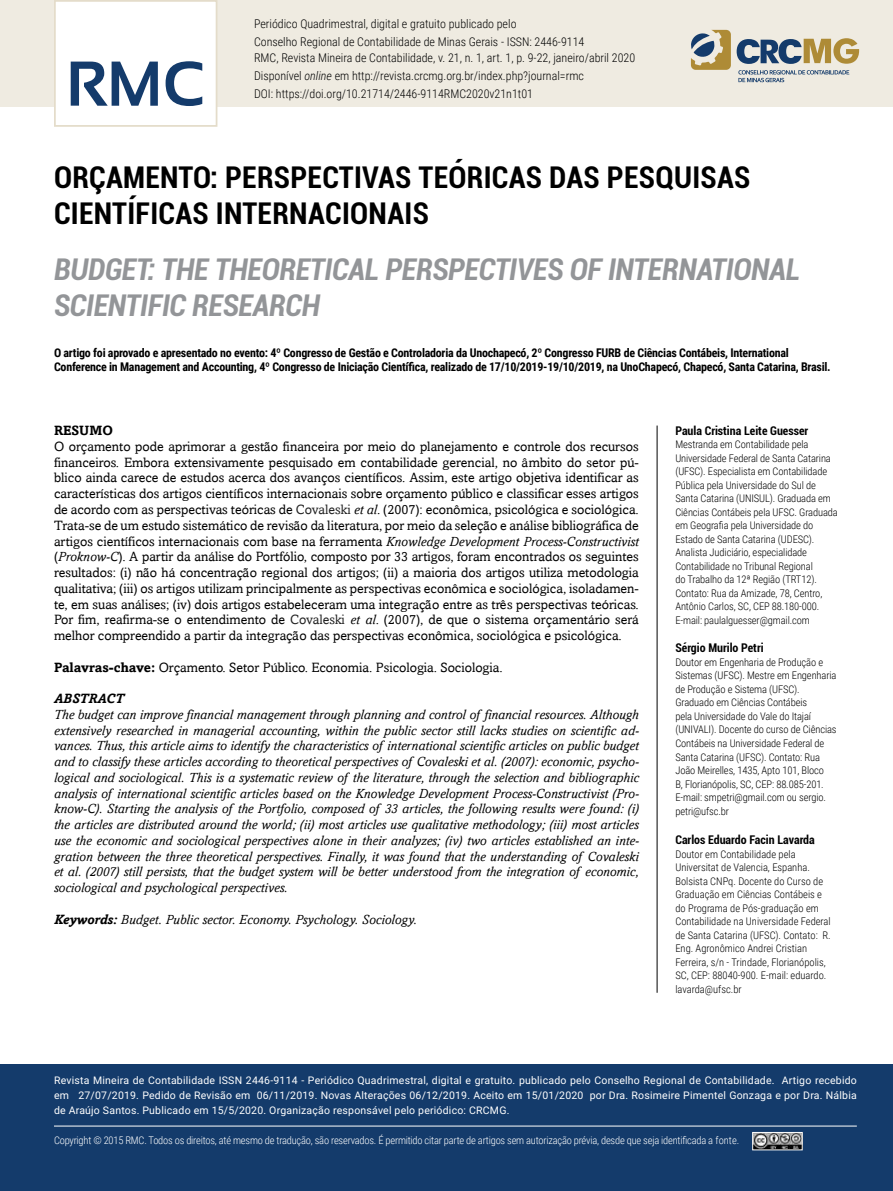
<style>
.page{position:relative;width:893px;height:1191px;background:#fff}
.page>*{position:absolute;margin:0;border:0;box-sizing:border-box;transform-origin:0 0}
.t1{font:700 63.15px "Sansation";color:#143b6b}
.t2{font:700 condensed 30px/36px "Roboto";letter-spacing:.01em;color:#000}
.t3{font:italic 700 condensed 30px/36px "Roboto";letter-spacing:-.01em;color:#939598}
.t4{font:13.5px/15.8px "Amasis";color:#000;text-align:justify}
.t5{font:italic 13.5px/15.8px "Amasis";color:#000;text-align:justify}
.t6{font:italic 700 13.5px "Amasis";color:#000}
.t7{font:700 13.5px "Amasis";color:#000}
.t8{font:300 12px/18px "Roboto Condensed";color:#000}
.t9{font:700 12px/14.4px "Roboto Condensed";letter-spacing:-.02em;color:#000}
.t10{font:700 condensed 12px "Roboto";color:#000}
.t11{font:300 10.5px/13.5px "Roboto Condensed";letter-spacing:-.01em;color:#000}
.t12{font:10.5px/15px "Roboto";letter-spacing:.02em;color:#fff;text-align:justify}
.t13{font:300 10.5px "Roboto Condensed";letter-spacing:-.02em;color:#fff}
.s1{font-style:italic}
.s2{color:#222}
.s3{font-weight:700}
</style>
<div class="page">
<div style="left:0;top:0;width:893px;height:106px;background:#efebe1"></div>
<div style="left:55px;top:1px;width:162px;height:125px;background:#fff"></div>
<div style="left:54px;top:0;width:163px;height:127px;border:2px solid #e4dcca"></div>
<div style="left:0;top:1064px;width:893px;height:127px;background:#143b6b"></div>
<svg style="left:738px;top:70px;width:111px;height:12px"></svg>
<svg style="left:691px;top:30px;width:40px;height:40px"></svg>
<svg style="left:737px;top:38px;width:122px;height:26px"></svg>
<hr style="left:54px;top:1125px;width:803px;height:1px;background:#fff">
<img style="left:754px;top:1134px;width:47px;height:14px">
<div style="left:752px;top:1132px;width:51px;height:18px;border:1px solid #fff"></div>
<hr style="left:657px;top:425px;width:1px;height:567px;background:#000">
<p class="t8" style="left:254px;top:14px;width:332px">Periódico Quadrimestral, digital e gratuito publicado pelo<br>Conselho Regional de Contabilidade de Minas Gerais - ISSN: 2446-9114</p>
<h1 class="t1" style="left:66px;top:49px;width:141px">RMC</h1>
<p class="t8" style="left:254px;top:48px;width:383px">RMC, Revista Mineira de Contabilidade, v. 21, n. 1, art. 1, p. 9-22, janeiro/abril 2020<br>Disponível <span class="s1">online</span> em http://revista.crcmg.org.br/index.php?journal=rmc<br>DOI: https://doi.org/10.21714/2446-9114RMC2020v21n1t01</p>
<h2 class="t2" style="left:54px;top:158px;width:698px">ORÇAMENTO: PERSPECTIVAS TEÓRICAS DAS PESQUISAS<br>CIENTÍFICAS INTERNACIONAIS</h2>
<h2 class="t3" style="left:54px;top:250px;width:748px">BUDGET: THE THEORETICAL PERSPECTIVES OF INTERNATIONAL<br>SCIENTIFIC RESEARCH</h2>
<p class="t9" style="left:54px;top:345px;width:778px">O artigo foi aprovado e apresentado no evento: 4º Congresso de Gestão e Controladoria da Unochapecó, 2º Congresso FURB de Ciências Contábeis, International<br>Conference in Management and Accounting, 4º Congresso de Iniciação Científica, realizado de 17/10/2019-19/10/2019, na UnoChapecó, Chapecó, Santa Catarina, Brasil.</p>
<p class="t7" style="left:54px;top:422px;width:60px">RESUMO</p>
<p class="t4" style="left:54px;top:438px;width:586px">O orçamento pode aprimorar a gestão financeira por meio do planejamento e controle dos recursos financeiros. Embora extensivamente pesquisado em contabilidade gerencial, no âmbito do setor pú&shy;blico ainda carece de estudos acerca dos avanços científicos. Assim, este artigo objetiva identificar as características dos artigos científicos internacionais sobre orçamento público e classificar esses artigos de acordo com as perspectivas teóricas de <span class="s2">Covaleski</span> <span class="s1">et al</span>. (2007): econômica, psicológica e sociológica.<br>Trata-se de um estudo sistemático de revisão da literatura, por meio da seleção e análise bibliográfica de artigos científicos internacionais com base na ferramenta <span class="s1">Knowledge Development Process-Constructivist </span>(<span class="s1">Proknow-C</span>). A partir da análise do Portfólio, composto por 33 artigos, foram encontrados os seguintes resultados: (i) não há concentração regional dos artigos; (ii) a maioria dos artigos utiliza metodologia qualitativa; (iii) os artigos utilizam principalmente as perspectivas econômica e sociológica, isoladamen&shy;te, em suas análises; (iv) dois artigos estabeleceram uma integração entre as três perspectivas teóricas.<br>Por fim, reafirma-se o entendimento de <span class="s2">Covaleski</span> <span class="s1">et al</span>. (2007), de que o sistema orçamentário será melhor compreendido a partir da integração das perspectivas econômica, sociológica e psicológica.</p>
<p class="t4" style="left:54px;top:659px;width:450px"><span class="s3">Palavras-chave:</span> Orçamento. Setor Público. Economia. Psicologia. Sociologia.</p>
<p class="t6" style="left:54px;top:690px;width:72px">ABSTRACT</p>
<p class="t5" style="left:54px;top:706px;width:586px">The budget can improve financial management through planning and control of financial resources. Although extensively researched in managerial accounting, within the public sector still lacks studies on scientific ad&shy;vances. Thus, this article aims to identify the characteristics of international scientific articles on public budget and to classify these articles according to theoretical perspectives of Covaleski et al. (2007): economic, psycho&shy;logical and sociological. This is a systematic review of the literature, through the selection and bibliographic analysis of international scientific articles based on the Knowledge Development Process-Constructivist (Pro&shy;know-C). Starting the analysis of the Portfolio, composed of 33 articles, the following results were found: (i) the articles are distributed around the world; (ii) most articles use qualitative methodology; (iii) most articles use the economic and sociological perspectives alone in their analyzes; (iv) two articles established an inte&shy;gration between the three theoretical perspectives. Finally, it was found that the understanding of Covaleski et al. (2007) still persists, that the budget system will be better understood from the integration of economic, sociological and psychological perspectives.</p>
<p class="t5" style="left:54px;top:911px;width:364px"><span class="s3">Keywords:</span> Budget. Public sector. Economy. Psychology. Sociology.</p>
<p class="t10" style="left:675px;top:422px;width:134px">Paula Cristina Leite Guesser</p>
<p class="t11" style="left:675px;top:437px;width:164px">Mestranda em Contabilidade pela Universidade Federal de Santa Catarina (UFSC). Especialista em Contabilidade Pública pela Universidade do Sul de Santa Catarina (UNISUL). Graduada em Ciências Contábeis pela UFSC. Graduada em Geografia pela Universidade do Estado de Santa Catarina (UDESC).<br>Analista Judiciário, especialidade Contabilidade no Tribunal Regional<br>do Trabalho da 12ª Região (TRT12).<br>Contato: Rua da Amizade, 78, Centro, Antônio Carlos, SC, CEP 88.180-000.<br>E-mail: paulalguesser@gmail.com</p>
<p class="t10" style="left:675px;top:640px;width:90px">Sérgio Murilo Petri</p>
<p class="t11" style="left:675px;top:655px;width:163px">Doutor em Engenharia de Produção e Sistemas (UFSC). Mestre em Engenharia de Produção e Sistema (UFSC).<br>Graduado em Ciências Contábeis<br>pela Universidade do Vale do Itajaí (UNIVALI). Docente do curso de Ciências Contábeis na Universidade Federal de Santa Catarina (UFSC). Contato: Rua João Meirelles, 1435, Apto 101, Bloco<br>B, Florianópolis, SC, CEP: 88.085-201.<br>E-mail: smpetri@gmail.com ou sergio. petri@ufsc.br</p>
<p class="t10" style="left:675px;top:831px;width:141px">Carlos Eduardo Facin Lavarda</p>
<p class="t11" style="left:675px;top:847px;width:157px">Doutor em Contabilidade pela Universitat de Valencia, Espanha.<br>Bolsista CNPq. Docente do Curso de Graduação em Ciências Contábeis e do Programa de Pós-graduação em Contabilidade na Universidade Federal de Santa Catarina (UFSC). Contato: R.<br>Eng. Agronômico Andrei Cristian Ferreira, s/n - Trindade, Florianópolis, SC, CEP: 88040-900. E-mail: eduardo. lavarda@ufsc.br</p>
<p class="t12" style="left:54px;top:1072px;width:804px">Revista Mineira de Contabilidade ISSN 2446-9114 - Periódico Quadrimestral, digital e gratuito. publicado pelo Conselho Regional de Contabilidade. Artigo recebido em 27/07/2019. Pedido de Revisão em 06/11/2019. Novas Alterações 06/12/2019. Aceito em 15/01/2020 por Dra. Rosimeire Pimentel Gonzaga e por Dra. Nálbia de Araújo Santos. Publicado em 15/5/2020. Organização responsável pelo periódico: CRCMG.</p>
<p class="t13" style="left:54px;top:1133px;width:687px">Copyright © 2015 RMC. Todos os direitos, até mesmo de tradução, são reservados. É permitido citar parte de artigos sem autorização prévia, desde que seja identificada a fonte.</p>
</div>
